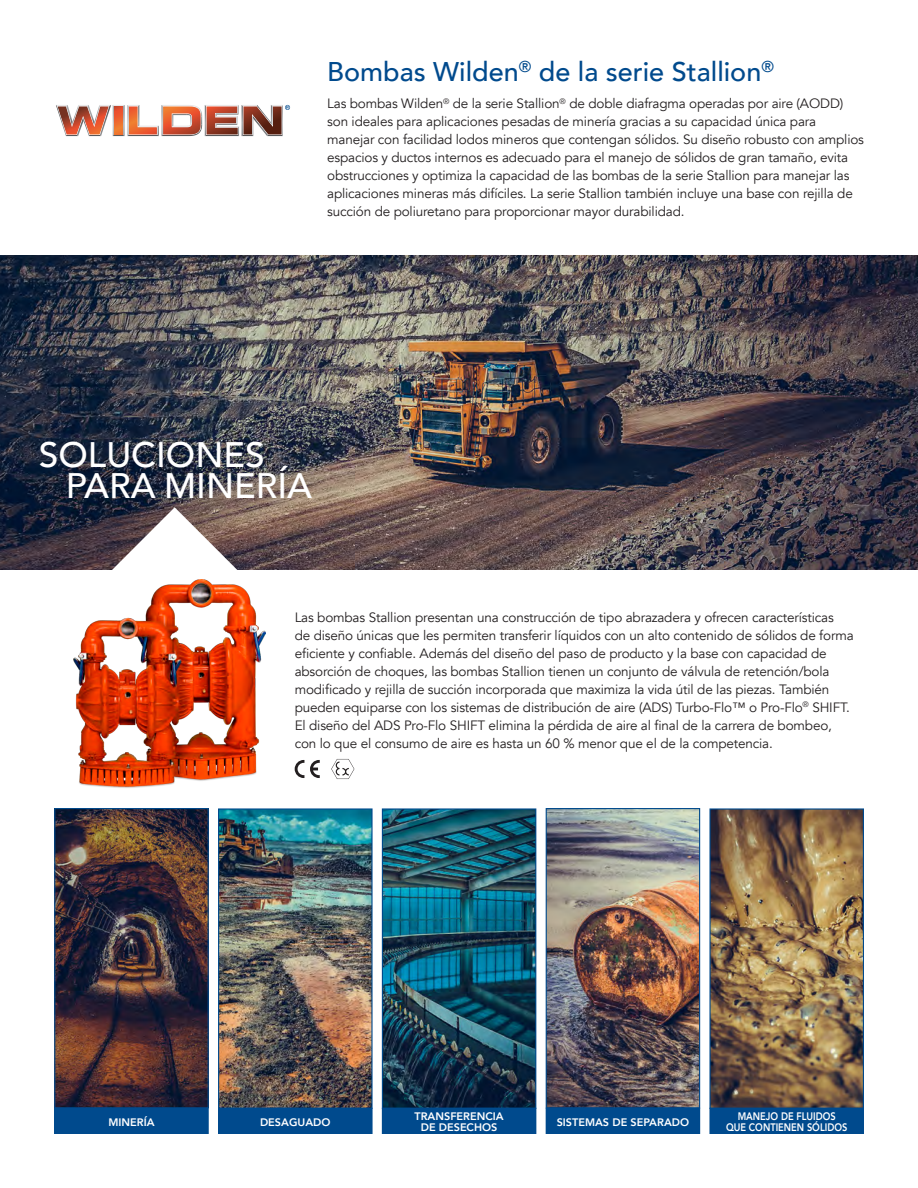
<style>
.page{position:relative;width:918px;height:1188px;background:#fff}
.page>*{position:absolute;margin:0;border:0;box-sizing:border-box;transform-origin:0 0}
.t1{font:500 35.4px/30.8px "Avenir";color:#fff}
.t2{font:500 27px "Avenir";color:#004a8d}
.t3{font:13.5px/18px "Avenir";letter-spacing:-.01em;color:#231f20}
.t4{font:800 10.8px/10.8px "Avenir";color:#fff;text-align:center}
.t5{font:800 10.8px/10.8px "Avenir";color:#fff;text-align:center;scale:.85 1}
</style>
<div class="page">
<img style="left:384px;top:810px;width:150px;height:297px">
<div style="left:382px;top:808px;width:154px;height:301px;border:1px solid #004a8d"></div>
<img style="left:220px;top:810px;width:151px;height:297px">
<div style="left:218px;top:808px;width:155px;height:301px;border:1px solid #004a8d"></div>
<img style="left:711px;top:810px;width:151px;height:297px">
<div style="left:709px;top:808px;width:155px;height:301px;border:1px solid #004a8d"></div>
<svg style="left:56px;top:105px;width:234px;height:31px"></svg>
<img style="left:56px;top:810px;width:151px;height:296px">
<div style="left:54px;top:808px;width:155px;height:300px;border:1px solid #004a8d"></div>
<div style="left:55px;top:1108px;width:153px;height:25px;background:#004a8d"></div>
<div style="left:54px;top:1108px;width:155px;height:26px;border:1px solid #004a8d"></div>
<div style="left:219px;top:1108px;width:153px;height:25px;background:#004a8d"></div>
<div style="left:218px;top:1108px;width:155px;height:26px;border:1px solid #004a8d"></div>
<img style="left:548px;top:810px;width:150px;height:296px">
<div style="left:546px;top:808px;width:154px;height:300px;border:1px solid #004a8d"></div>
<div style="left:546px;top:1108px;width:154px;height:25px;background:#004a8d"></div>
<div style="left:546px;top:1108px;width:154px;height:26px;border:1px solid #004a8d"></div>
<div style="left:710px;top:1108px;width:153px;height:25px;background:#004a8d"></div>
<div style="left:709px;top:1108px;width:155px;height:26px;border:1px solid #004a8d"></div>
<div style="left:382px;top:1108px;width:154px;height:25px;background:#004a8d"></div>
<div style="left:382px;top:1108px;width:154px;height:26px;border:1px solid #004a8d"></div>
<img style="left:0;top:255px;width:918px;height:315px">
<svg style="left:103px;top:507px;width:143px;height:73px"></svg>
<svg style="left:295px;top:760px;width:9px;height:18px"></svg>
<svg style="left:310px;top:760px;width:10px;height:18px"></svg>
<svg style="left:331px;top:759px;width:23px;height:20px"></svg>
<img style="left:73px;top:580px;width:192px;height:208px">
<p class="t2" style="left:327px;top:49px;width:448px">Bombas Wilden<sup>®</sup> de la serie Stallion<sup>®</sup></p>
<p class="t3" style="left:327px;top:95px;width:538px">Las bombas Wilden<sup>®</sup> de la serie Stallion<sup>®</sup> de doble diafragma operadas por aire (AODD) son ideales para aplicaciones pesadas de minería gracias a su capacidad única para manejar con facilidad lodos mineros que contengan sólidos. Su diseño robusto con amplios espacios y ductos internos es adecuado para el manejo de sólidos de gran tamaño, evita obstrucciones y optimiza la capacidad de las bombas de la serie Stallion para manejar las aplicaciones mineras más difíciles. La serie Stallion también incluye una base con rejilla de succión de poliuretano para proporcionar mayor durabilidad.</p>
<p class="t1" style="left:66px;top:438px;width:248px;text-indent:-27px">SOLUCIONES<br>PARA MINERÍA</p>
<p class="t3" style="left:295px;top:608px;width:561px">Las bombas Stallion presentan una construcción de tipo abrazadera y ofrecen características<br>de diseño únicas que les permiten transferir líquidos con un alto contenido de sólidos de forma eficiente y confiable. Además del diseño del paso de producto y la base con capacidad de absorción de choques, las bombas Stallion tienen un conjunto de válvula de retención/bola modificado y rejilla de succión incorporada que maximiza la vida útil de las piezas. También pueden equiparse con los sistemas de distribución de aire (ADS) Turbo-Flo™ o Pro-Flo<sup>®</sup> SHIFT.<br>El diseño del ADS Pro-Flo SHIFT elimina la pérdida de aire al final de la carrera de bombeo, con lo que el consumo de aire es hasta un 60 % menor que el de la competencia.</p>
<p class="t4" style="left:108px;top:1117px;width:48px">MINERÍA</p>
<p class="t4" style="left:260px;top:1117px;width:72px">DESAGUADO</p>
<p class="t4" style="left:557px;top:1117px;width:134px">SISTEMAS DE SEPARADO</p>
<p class="t5" style="left:726px;top:1111px;width:144px">MANEJO DE FLUIDOS<br>QUE CONTIENEN SÓLIDOS</p>
<p class="t4" style="left:415px;top:1111px;width:91px">TRANSFERENCIA<br>DE DESECHOS</p>
</div>
